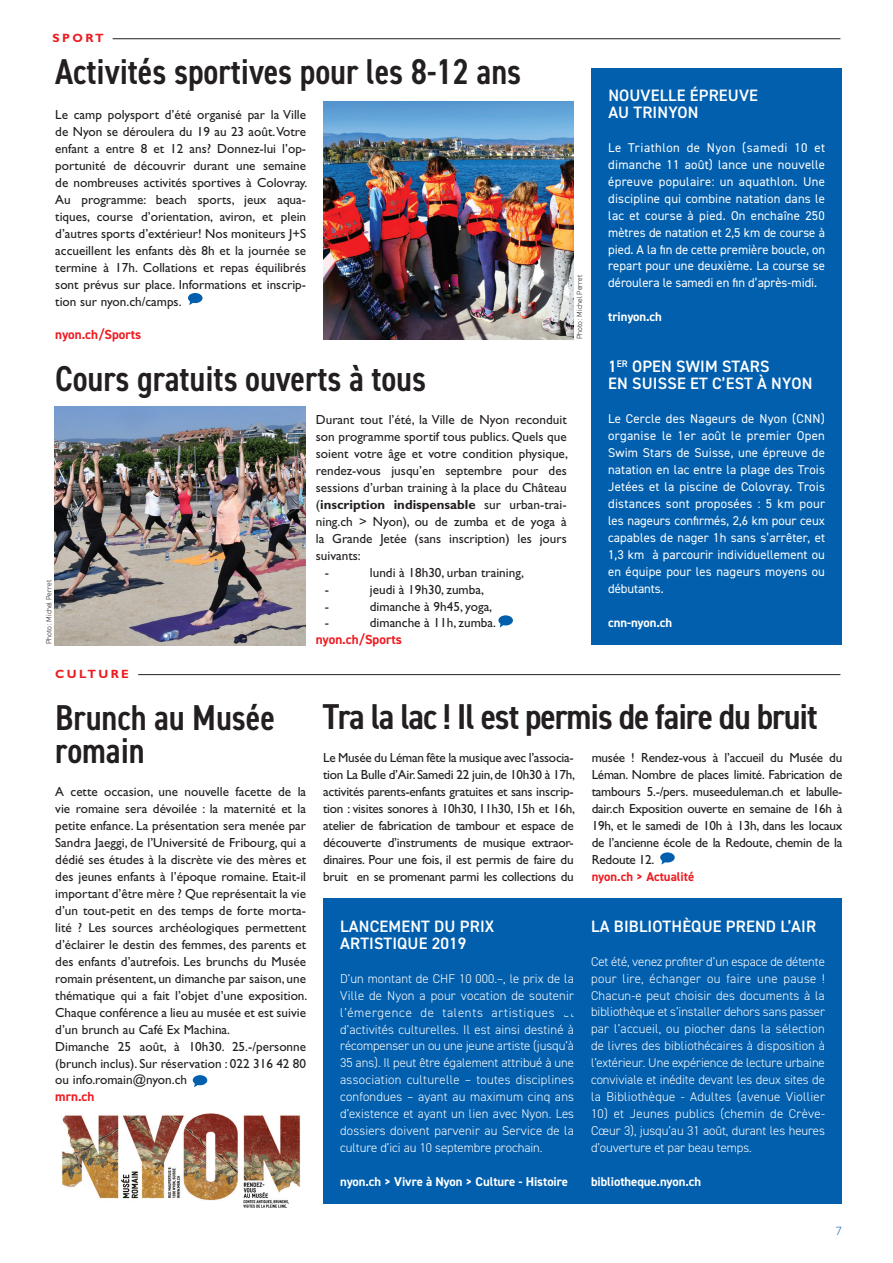
<style>
.page{position:relative;width:893px;height:1263px;background:#fff}
.page>*{position:absolute;margin:0;border:0;box-sizing:border-box;transform-origin:0 0}
.t1{font:600 condensed 36px/33px "DIN2014";letter-spacing:-.005em;color:#231f20}
.t2{font:600 condensed 36px "DIN2014";letter-spacing:-.03em;color:#231f20;scale:1.05 1}
.t3{font:600 16.5px/17px "DIN2014";letter-spacing:.01em;color:#fff}
.t4{font:13.2px/17px "Gill Sans Std";color:#231f20;text-align:justify}
.t5{font:700 13.2px "Gill Sans Std";color:#231f20}
.t6{font:700 13.2px "DIN2014";color:#ee1d23}
.t7{font:300 12.75px/17px "DIN2014";letter-spacing:-.005em;color:#fff;text-align:justify}
.t8{font:12.75px/17px "DIN2014";letter-spacing:.005em;color:#fff;text-align:justify}
.t9{font:700 12.75px "DIN2014";letter-spacing:-.005em;color:#fff}
.t10{font:700 12.75px "DIN2014";color:#ee1d23}
.t11{font:700 12px "Gill Sans Std";letter-spacing:.2em;color:#ee1d23}
.t12{font:300 12px "Gill Sans Std";color:#015fae}
.t13{font:300 7.5px "DIN2014";color:#231f20}
.s1{font-weight:400}
</style>
<div class="page">
<hr style="left:113px;top:38px;width:727px;height:1px;background:#231f20">
<hr style="left:138px;top:674px;width:702px;height:1px;background:#231f20">
<svg style="left:188px;top:293px;width:14px;height:12px"></svg>
<svg style="left:193px;top:1075px;width:14px;height:12px"></svg>
<svg style="left:660px;top:852px;width:15px;height:12px"></svg>
<div style="left:323px;top:898px;width:519px;height:305px;background:#015fae"></div>
<div style="left:591px;top:68px;width:251px;height:576px;background:#015fae"></div>
<svg style="left:498px;top:615px;width:15px;height:12px"></svg>
<img style="left:55px;top:407px;width:250px;height:238px">
<img style="left:62px;top:1113px;width:239px;height:95px">
<img style="left:323px;top:102px;width:251px;height:237px">
<p class="t11" style="left:53px;top:31px;width:53px">SPORT</p>
<h1 class="t1" style="left:55px;top:54px;width:467px">Activités sportives pour les 8-12 ans</h1>
<p class="t4" style="left:55px;top:106px;width:254px">Le camp polysport d’été organisé par la Ville de Nyon se déroulera du 19 au 23 août. Votre enfant a entre 8 et 12 ans? Donnez-lui l’op&shy;portunité de découvrir durant une semaine de nombreuses activités sportives à Colovray.<br>Au programme: beach sports, jeux aqua&shy;tiques, course d’orientation, aviron, et plein d’autres sports d’extérieur! Nos moniteurs J+S accueillent les enfants dès 8h et la journée se termine à 17h. Collations et repas équilibrés sont prévus sur place. Informations et inscrip&shy;tion sur nyon.ch/camps.</p>
<p class="t6" style="left:55px;top:326px;width:88px">nyon.ch/Sports</p>
<h1 class="t1" style="left:55px;top:361px;width:372px">Cours gratuits ouverts à tous</h1>
<p class="t13" style="left:44px;top:644px;width:66px;rotate:-90deg">Photo : Michel Perret</p>
<p class="t11" style="left:55px;top:667px;width:75px">CULTURE</p>
<p class="t4" style="left:316px;top:411px;width:252px">Durant tout l’été, la Ville de Nyon reconduit</p>
<p class="t4" style="left:316px;top:428px;width:252px">son programme sportif tous publics. Quels que</p>
<p class="t4" style="left:316px;top:445px;width:254px">soient votre âge et votre condition physique,</p>
<p class="t4" style="left:316px;top:462px;width:252px">rendez-vous jusqu’en septembre pour des</p>
<p class="t4" style="left:316px;top:479px;width:252px">sessions d’urban training à la place du Château</p>
<p class="t5" style="left:316px;top:496px;width:252px"><span class="s1">(</span>inscription indispensable <span class="s1">sur urban-trai-</span></p>
<p class="t4" style="left:316px;top:513px;width:252px">ning.ch &gt; Nyon), ou de zumba et de yoga à</p>
<p class="t4" style="left:316px;top:530px;width:252px">la Grande Jetée (sans inscription) les jours</p>
<p class="t4" style="left:316px;top:547px;width:46px">suivants:</p>
<p class="t4" style="left:325px;top:564px;width:6px">-</p>
<p class="t4" style="left:370px;top:564px;width:156px">lundi à 18h30, urban training,</p>
<p class="t4" style="left:325px;top:581px;width:6px">-</p>
<p class="t4" style="left:370px;top:581px;width:116px">jeudi à 19h30, zumba,</p>
<p class="t4" style="left:325px;top:598px;width:6px">-</p>
<p class="t4" style="left:370px;top:598px;width:124px">dimanche à 9h45, yoga,</p>
<p class="t4" style="left:325px;top:615px;width:6px">-</p>
<p class="t4" style="left:370px;top:615px;width:128px">dimanche à 11h, zumba.</p>
<p class="t6" style="left:316px;top:631px;width:88px">nyon.ch/Sports</p>
<p class="t13" style="left:575px;top:339px;width:66px;rotate:-90deg">Photo : Michel Perret</p>
<p class="t3" style="left:608px;top:86px;width:151px">NOUVELLE ÉPREUVE<br>AU TRINYON</p>
<p class="t8" style="left:608px;top:139px;width:218px">Le Triathlon de Nyon (samedi 10 et dimanche 11 août) lance une nouvelle épreuve populaire: un aquathlon. Une discipline qui combine natation dans le lac et course à pied. On enchaîne 250 mètres de natation et 2,5 km de course à pied. A la fin de cette première boucle, on repart pour une deuxième. La course se déroulera le samedi en fin d’après-midi.</p>
<p class="t9" style="left:608px;top:308px;width:55px">trinyon.ch</p>
<p class="t3" style="left:608px;top:357px;width:206px">1<sup>ER</sup> OPEN SWIM STARS<br>EN SUISSE ET C’EST À NYON</p>
<p class="t8" style="left:608px;top:410px;width:218px">Le Cercle des Nageurs de Nyon (CNN) organise le 1er août le premier Open Swim Stars de Suisse, une épreuve de natation en lac entre la plage des Trois Jetées et la piscine de Colovray. Trois distances sont proposées : 5 km pour les nageurs confirmés, 2,6 km pour ceux capables de nager 1h sans s’arrêter, et 1,3 km à parcourir individuellement ou en équipe pour les nageurs moyens ou débutants.</p>
<p class="t9" style="left:608px;top:614px;width:65px">cnn-nyon.ch</p>
<h1 class="t1" style="left:55px;top:700px;width:221px">Brunch au Musée romain</h1>
<p class="t4" style="left:55px;top:783px;width:254px;text-align:left">A cette occasion, une nouvelle facette de la vie romaine sera dévoilée : la maternité et la petite enfance. La présentation sera menée par Sandra Jaeggi, de l’Université de Fribourg, qui a dédié ses études à la discrète vie des mères et des jeunes enfants à l’époque romaine. Etait-il important d’être mère ? Que représentait la vie d’un tout-petit en des temps de forte morta&shy;lité ? Les sources archéologiques permettent d’éclairer le destin des femmes, des parents et des enfants d’autrefois. Les brunchs du Musée romain présentent, un dimanche par saison, une thématique qui a fait l’objet d’une exposition.<br>Chaque conférence a lieu au musée et est suivie d’un brunch au Café Ex Machina.<br>Dimanche 25 août, à 10h30. 25.-/personne (brunch inclus). Sur réservation : 022 316 42 80 ou info.romain@nyon.ch</p>
<p class="t6" style="left:55px;top:1088px;width:41px">mrn.ch</p>
<h1 class="t2" style="left:323px;top:693px;width:473px">Tra la lac ! Il est permis de faire du bruit</h1>
<p class="t4" style="left:323px;top:749px;width:253px">Le Musée du Léman fête la musique avec l’associa&shy;tion La Bulle d’Air. Samedi 22 juin, de 10h30 à 17h, activités parents-enfants gratuites et sans inscrip&shy;tion : visites sonores à 10h30, 11h30, 15h et 16h, atelier de fabrication de tambour et espace de découverte d’instruments de musique extraor&shy;dinaires. Pour une fois, il est permis de faire du bruit en se promenant parmi les collections du</p>
<p class="t4" style="left:592px;top:749px;width:252px">musée ! Rendez-vous à l’accueil du Musée du Léman. Nombre de places limité. Fabrication de tambours 5.-/pers. museeduleman.ch et labulle&shy;dair.ch Exposition ouverte en semaine de 16h à 19h, et le samedi de 10h à 13h, dans les locaux de l’ancienne école de la Redoute, chemin de la Redoute 12.</p>
<p class="t10" style="left:592px;top:868px;width:104px">nyon.ch &gt; Actualité</p>
<p class="t3" style="left:340px;top:918px;width:156px">LANCEMENT DU PRIX<br>ARTISTIQUE 2019</p>
<p class="t7" style="left:340px;top:970px;width:235px">D’un montant de CHF 10 000.–, le prix de la Ville de Nyon a pour vocation de soutenir l’émergence de talents artistiques et d’activités culturelles. Il est ainsi destiné à récompenser un ou une jeune artiste (jusqu’à 35 ans). Il peut être également attribué à une association culturelle – toutes disciplines confondues – ayant au maximum cinq ans d’existence et ayant un lien avec Nyon. Les dossiers doivent parvenir au Service de la culture d’ici au 10 septembre prochain.</p>
<p class="t9" style="left:340px;top:1173px;width:229px">nyon.ch &gt; Vivre à Nyon &gt; Culture - Histoire</p>
<p class="t3" style="left:591px;top:918px;width:226px">LA BIBLIOTHÈQUE PREND L’AIR</p>
<p class="t7" style="left:591px;top:953px;width:236px">Cet été, venez profiter d’un espace de détente pour lire, échanger ou faire une pause !<br>Chacun-e peut choisir des documents à la bibliothèque et s’installer dehors sans passer par l’accueil, ou piocher dans la sélection de livres des bibliothécaires à disposition à l’extérieur. Une expérience de lecture urbaine conviviale et inédite devant les deux sites de la Bibliothèque - Adultes (avenue Viollier</p>
<p class="t7" style="left:591px;top:1105px;width:235px">10) et Jeunes publics (chemin de Crève-Cœur 3), jusqu’au 31 août, durant les heures d’ouverture et par beau temps.</p>
<p class="t9" style="left:591px;top:1173px;width:112px">bibliotheque.nyon.ch</p>
<p class="t12" style="left:836px;top:1224px;width:7px">7</p>
</div>
